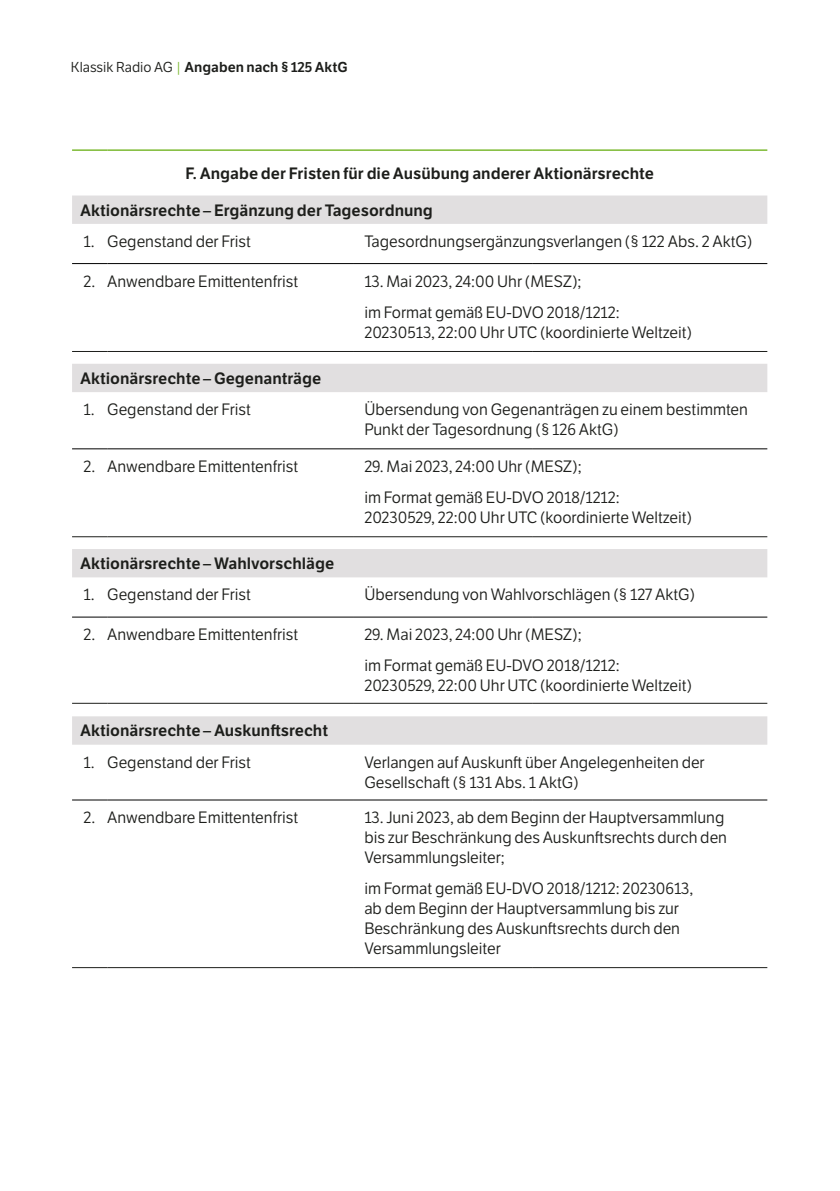
<style>
.page{position:relative;width:840px;height:1191px;background:#fff}
.page>*{position:absolute;margin:0;border:0;box-sizing:border-box;transform-origin:0 0}
.t1{font:16px/20px "LFT Etica";color:#1d1e1b}
.t2{font:600 16px "LFT Etica";color:#1d1e1b}
.t3{font:600 14px "LFT Etica";color:#1d1e1b}
.s1{font-weight:400}
.s2{font-weight:400;color:#7dba33}
</style>
<div class="page">
<svg style="left:72px;top:195px;width:694px;height:549px"></svg>
<hr style="left:72px;top:149px;width:35px;height:2px;background:#7dba33">
<hr style="left:107px;top:149px;width:246px;height:2px;background:#7dba33">
<hr style="left:353px;top:149px;width:179px;height:2px;background:#7dba33">
<hr style="left:532px;top:149px;width:234px;height:2px;background:#7dba33">
<hr style="left:72px;top:263px;width:35px;height:1px;background:#000">
<hr style="left:107px;top:263px;width:246px;height:1px;background:#000">
<hr style="left:353px;top:263px;width:179px;height:1px;background:#000">
<hr style="left:532px;top:263px;width:234px;height:1px;background:#000">
<hr style="left:72px;top:448px;width:35px;height:1px;background:#000">
<hr style="left:107px;top:448px;width:246px;height:1px;background:#000">
<hr style="left:353px;top:448px;width:179px;height:1px;background:#000">
<hr style="left:532px;top:448px;width:234px;height:1px;background:#000">
<hr style="left:72px;top:617px;width:35px;height:1px;background:#000">
<hr style="left:107px;top:617px;width:246px;height:1px;background:#000">
<hr style="left:353px;top:617px;width:179px;height:1px;background:#000">
<hr style="left:532px;top:617px;width:234px;height:1px;background:#000">
<hr style="left:72px;top:799px;width:35px;height:1px;background:#000">
<hr style="left:107px;top:799px;width:246px;height:1px;background:#000">
<hr style="left:353px;top:799px;width:179px;height:1px;background:#000">
<hr style="left:532px;top:799px;width:234px;height:1px;background:#000">
<hr style="left:72px;top:351px;width:35px;height:1px;background:#1d1e1b">
<hr style="left:107px;top:351px;width:246px;height:1px;background:#1d1e1b">
<hr style="left:353px;top:351px;width:179px;height:1px;background:#1d1e1b">
<hr style="left:532px;top:351px;width:234px;height:1px;background:#1d1e1b">
<hr style="left:72px;top:536px;width:35px;height:1px;background:#1d1e1b">
<hr style="left:107px;top:536px;width:246px;height:1px;background:#1d1e1b">
<hr style="left:353px;top:536px;width:179px;height:1px;background:#1d1e1b">
<hr style="left:532px;top:536px;width:234px;height:1px;background:#1d1e1b">
<hr style="left:72px;top:703px;width:35px;height:1px;background:#1d1e1b">
<hr style="left:107px;top:703px;width:246px;height:1px;background:#1d1e1b">
<hr style="left:353px;top:703px;width:179px;height:1px;background:#1d1e1b">
<hr style="left:532px;top:703px;width:234px;height:1px;background:#1d1e1b">
<hr style="left:72px;top:967px;width:35px;height:1px;background:#1d1e1b">
<hr style="left:107px;top:967px;width:246px;height:1px;background:#1d1e1b">
<hr style="left:353px;top:967px;width:179px;height:1px;background:#1d1e1b">
<hr style="left:532px;top:967px;width:234px;height:1px;background:#1d1e1b">
<p class="t3" style="left:71px;top:58px;width:278px"><span class="s1">Klassik Radio AG</span> <span class="s2">|</span> Angaben nach § 125 AktG</p>
<p class="t2" style="left:185px;top:163px;width:469px">F. Angabe der Fristen für die Ausübung anderer Aktionärsrechte</p>
<p class="t2" style="left:80px;top:200px;width:354px">Aktionärsrechte – Ergänzung der Tagesordnung</p>
<p class="t1" style="left:83px;top:232px;width:169px">1. Gegenstand der Frist</p>
<p class="t1" style="left:364px;top:232px;width:389px">Tagesordnungsergänzungsverlangen (§ 122 Abs. 2 AktG)</p>
<p class="t1" style="left:83px;top:271px;width:216px">2. Anwendbare Emittentenfrist</p>
<p class="t1" style="left:364px;top:266px;width:257px;line-height:31.4px">13. Mai 2023, 24:00 Uhr (MESZ);<br>im Format gemäß EU-DVO 2018/1212:</p>
<p class="t1" style="left:364px;top:323px;width:329px">20230513, 22:00 Uhr UTC (koordinierte Weltzeit)</p>
<p class="t2" style="left:80px;top:368px;width:242px">Aktionärsrechte – Gegenanträge</p>
<p class="t1" style="left:83px;top:400px;width:169px">1. Gegenstand der Frist</p>
<p class="t1" style="left:364px;top:400px;width:385px">Übersendung von Gegenanträgen zu einem bestimmten<br>Punkt der Tagesordnung (§ 126 AktG)</p>
<p class="t1" style="left:83px;top:456px;width:216px">2. Anwendbare Emittentenfrist</p>
<p class="t1" style="left:364px;top:451px;width:257px;line-height:31.4px">29. Mai 2023, 24:00 Uhr (MESZ);<br>im Format gemäß EU-DVO 2018/1212:</p>
<p class="t1" style="left:364px;top:508px;width:329px">20230529, 22:00 Uhr UTC (koordinierte Weltzeit)</p>
<p class="t2" style="left:80px;top:553px;width:255px">Aktionärsrechte – Wahlvorschläge</p>
<p class="t1" style="left:83px;top:585px;width:169px">1. Gegenstand der Frist</p>
<p class="t1" style="left:364px;top:585px;width:332px">Übersendung von Wahlvorschlägen (§ 127 AktG)</p>
<p class="t1" style="left:83px;top:625px;width:216px">2. Anwendbare Emittentenfrist</p>
<p class="t1" style="left:364px;top:619px;width:257px;line-height:31.4px">29. Mai 2023, 24:00 Uhr (MESZ);<br>im Format gemäß EU-DVO 2018/1212:</p>
<p class="t1" style="left:364px;top:676px;width:329px">20230529, 22:00 Uhr UTC (koordinierte Weltzeit)</p>
<p class="t2" style="left:80px;top:721px;width:249px">Aktionärsrechte – Auskunftsrecht</p>
<p class="t1" style="left:83px;top:752px;width:169px">1. Gegenstand der Frist</p>
<p class="t1" style="left:364px;top:752px;width:341px">Verlangen auf Auskunft über Angelegenheiten der<br>Gesellschaft (§ 131 Abs. 1 AktG)</p>
<p class="t1" style="left:83px;top:807px;width:216px">2. Anwendbare Emittentenfrist</p>
<p class="t1" style="left:364px;top:807px;width:364px">13. Juni 2023, ab dem Beginn der Hauptversammlung bis zur Beschränkung des Auskunftsrechts durch den<br>Versammlungsleiter;</p>
<p class="t1" style="left:364px;top:879px;width:330px">im Format gemäß EU-DVO 2018/1212: 20230613, ab dem Beginn der Hauptversammlung bis zur Beschränkung des Auskunftsrechts durch den Versammlungsleiter</p>
</div>
